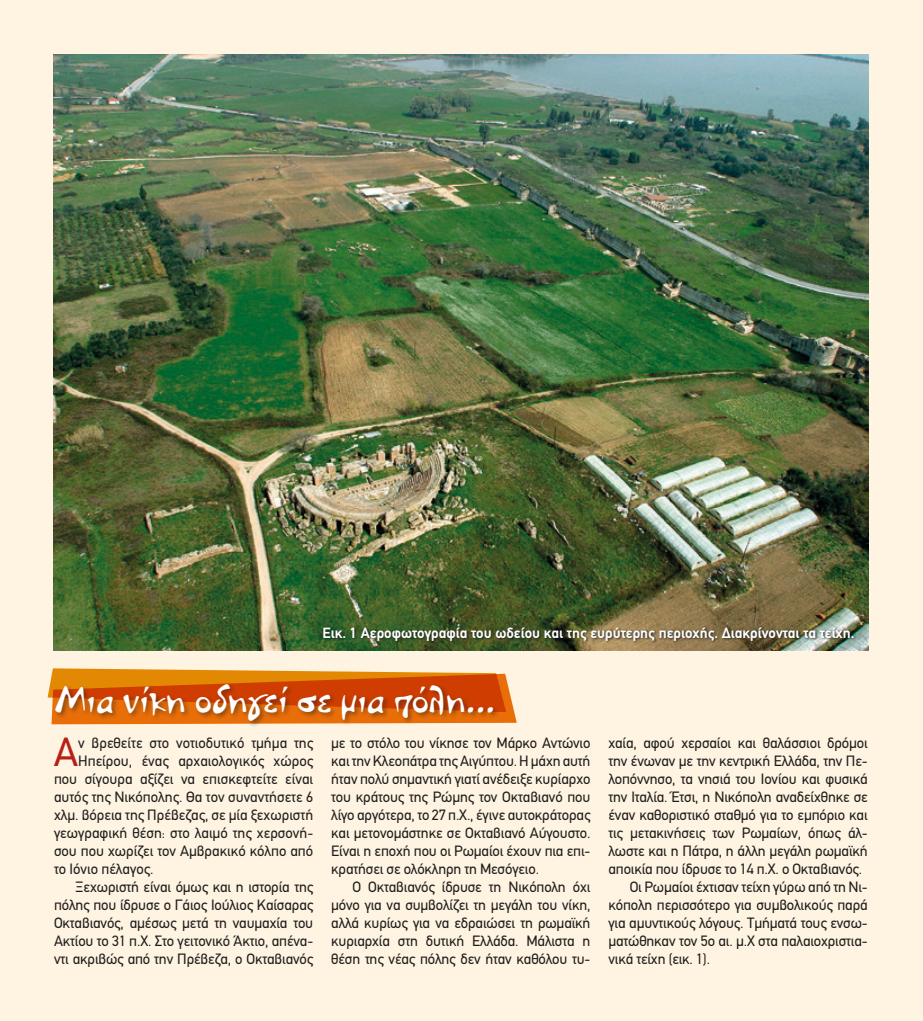
<style>
.page{position:relative;width:923px;height:1021px;background:#fff}
.page>*{position:absolute;margin:0;border:0;box-sizing:border-box;transform-origin:0 0}
.t1{font:40.8px "PF Din Text";color:#b62017}
.t2{font:36px "PF Plasmatic";color:#fff}
.t3{font:15px/18px "PF Din Text";letter-spacing:-.01em;color:#1d1d1b;text-align:justify}
.t4{font:700 15px "PF Din Text";color:#fff}
</style>
<div class="page">
<div style="left:0;top:0;width:923px;height:1020px;background:#fff3e1"></div>
<img style="left:54px;top:54px;width:815px;height:596px">
<svg style="left:48px;top:668px;width:469px;height:56px"></svg>
<div style="left:53px;top:681px;width:447px;height:46px;background:#1d1d1b;opacity:.5"></div>
<div style="left:322px;top:625px;width:535px;height:18px;background:#1d1d1b;opacity:.91"></div>
<p class="t4" style="left:322px;top:623px;width:533px">Εικ. 1 Αεροφωτογραφία του ωδείου και της ευρύτερης περιοχής. Διακρίνονται τα τείχη.</p>
<h2 class="t2" style="left:55px;top:677px;width:442px">Μια νίκη οδηγεί σε μια πόλη...</h2>
<h1 class="t1" style="left:54px;top:728px;width:26px">Α</h1>
<p class="t3" style="left:78px;top:734px;width:236px">ν βρεθείτε στο νοτιοδυτικό τμήμα της</p>
<p class="t3" style="left:78px;top:752px;width:236px">Ηπείρου, ένας αρχαιολογικός χώρος</p>
<p class="t3" style="left:54px;top:770px;width:261px">που σίγουρα αξίζει να επισκεφτείτε είναι</p>
<p class="t3" style="left:54px;top:788px;width:261px">αυτός της Νικόπολης. Θα τον συναντήσετε 6</p>
<p class="t3" style="left:54px;top:806px;width:261px">χλμ. βόρεια της Πρέβεζας, σε μία ξεχωριστή</p>
<p class="t3" style="left:54px;top:824px;width:261px">γεωγραφική θέση: στο λαιμό της χερσονή-</p>
<p class="t3" style="left:54px;top:842px;width:261px">σου που χωρίζει τον Αμβρακικό κόλπο από</p>
<p class="t3" style="left:54px;top:860px;width:101px">το Ιόνιο πέλαγος.</p>
<p class="t3" style="left:75px;top:878px;width:239px">Ξεχωριστή είναι όμως και η ιστορία της</p>
<p class="t3" style="left:54px;top:896px;width:261px">πόλης που ίδρυσε ο Γάιος Ιούλιος Καίσαρας</p>
<p class="t3" style="left:54px;top:914px;width:261px">Οκταβιανός, αμέσως μετά τη ναυμαχία του</p>
<p class="t3" style="left:54px;top:932px;width:261px">Ακτίου το 31 π.Χ. Στο γειτονικό Άκτιο, απένα-</p>
<p class="t3" style="left:54px;top:950px;width:261px">ντι ακριβώς από την Πρέβεζα, ο Οκταβιανός</p>
<p class="t3" style="left:331px;top:734px;width:261px">με το στόλο του νίκησε τον Μάρκο Αντώνιο και την Κλεοπάτρα της Αιγύπτου. Η μάχη αυτή ήταν πολύ σημαντική γιατί ανέδειξε κυρίαρχο του κράτους της Ρώμης τον Οκταβιανό που λίγο αργότερα, το 27 π.Χ., έγινε αυτοκράτορας και μετονομάστηκε σε Οκταβιανό Αύγουστο.<br>Είναι η εποχή που οι Ρωμαίοι έχουν πια επι&shy;κρατήσει σε ολόκληρη τη Μεσόγειο.</p>
<p class="t3" style="left:331px;top:878px;width:261px;text-indent:21px">Ο Οκταβιανός ίδρυσε τη Νικόπολη όχι μόνο για να συμβολίζει τη μεγάλη του νίκη, αλλά κυρίως για να εδραιώσει τη ρωμαϊκή κυριαρχία στη δυτική Ελλάδα. Μάλιστα η θέση της νέας πόλης δεν ήταν καθόλου τυ-</p>
<p class="t3" style="left:608px;top:734px;width:261px">χαία, αφού χερσαίοι και θαλάσσιοι δρόμοι</p>
<p class="t3" style="left:608px;top:752px;width:261px">την ένωναν με την κεντρική Ελλάδα, την Πε-</p>
<p class="t3" style="left:608px;top:770px;width:261px">λοπόννησο, τα νησιά του Ιονίου και φυσικά</p>
<p class="t3" style="left:608px;top:788px;width:261px">την Ιταλία. Έτσι, η Νικόπολη αναδείχθηκε σε</p>
<p class="t3" style="left:608px;top:806px;width:261px">έναν καθοριστικό σταθμό για το εμπόριο και</p>
<p class="t3" style="left:608px;top:824px;width:261px">τις μετακινήσεις των Ρωμαίων, όπως άλ-</p>
<p class="t3" style="left:608px;top:842px;width:261px">λωστε και η Πάτρα, η άλλη μεγάλη ρωμαϊκή</p>
<p class="t3" style="left:608px;top:860px;width:255px">αποικία που ίδρυσε το 14 π.Χ. ο Οκταβιανός.</p>
<p class="t3" style="left:630px;top:878px;width:239px">Οι Ρωμαίοι έχτισαν τείχη γύρω από τη Νι-</p>
<p class="t3" style="left:608px;top:896px;width:261px">κόπολη περισσότερο για συμβολικούς παρά</p>
<p class="t3" style="left:608px;top:914px;width:261px">για αμυντικούς λόγους. Τμήματά τους ενσω-</p>
<p class="t3" style="left:608px;top:932px;width:261px">ματώθηκαν τον 5ο αι. μ.Χ στα παλαιοχριστια-</p>
<p class="t3" style="left:608px;top:950px;width:103px">νικά τείχη (εικ. 1).</p>
</div>
